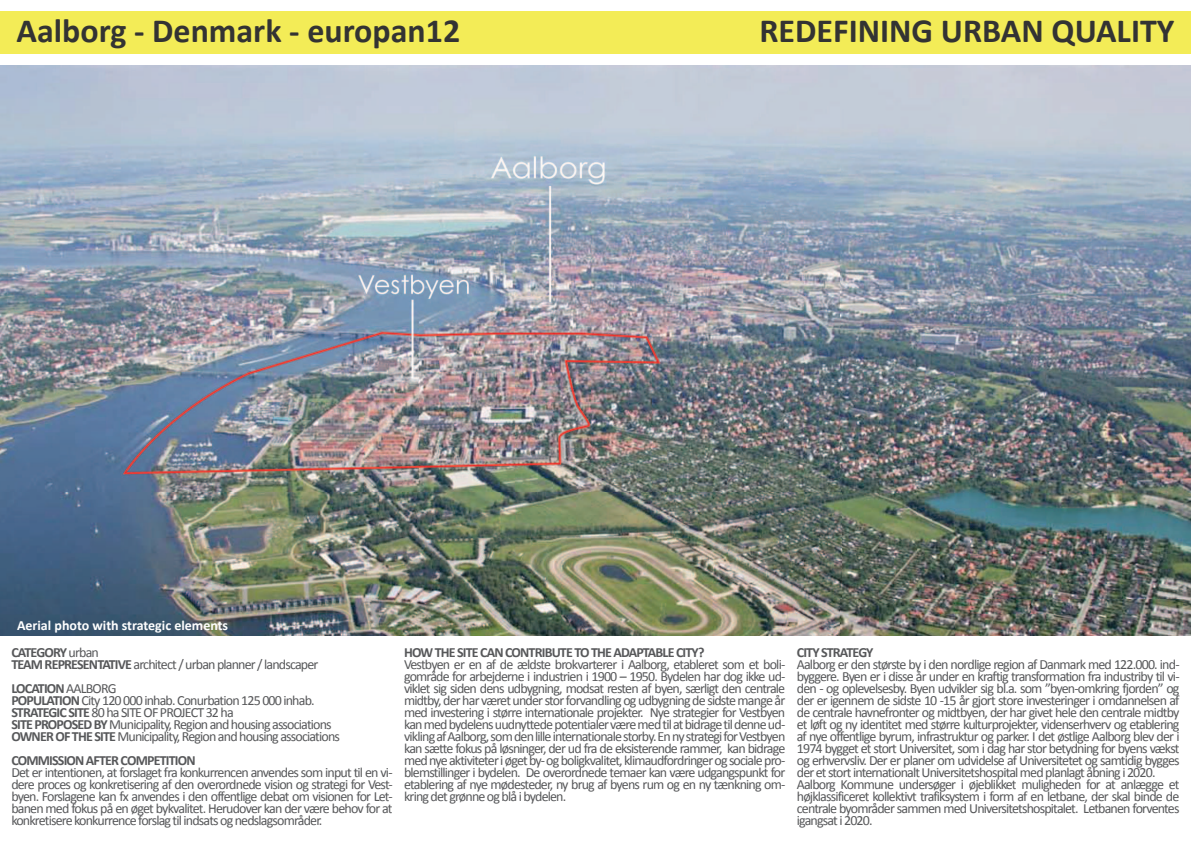
<style>
.page{position:relative;width:1191px;height:842px;background:#fff}
.page>*{position:absolute;margin:0;border:0;box-sizing:border-box;transform-origin:0 0}
.t1{font:700 33.9px "Calibri";color:#333}
.t2{font:14px/12px "Calibri";letter-spacing:-.06em;color:#57585a}
.t3{font:700 14px "Calibri";letter-spacing:-.06em;color:#57585a}
.t4{font:700 14px "Calibri";color:#fff}
.s1{font-weight:700}
</style>
<div class="page">
<img style="left:0;top:65px;width:1191px;height:570px">
<div style="left:0;top:11px;width:1191px;height:43px;background:#f3ec57"></div>
<h1 class="t1" style="left:16px;top:10px;width:445px">Aalborg - Denmark - europan12</h1>
<h1 class="t1" style="left:759px;top:10px;width:416px">REDEFINING URBAN QUALITY</h1>
<p class="t4" style="left:17px;top:616px;width:213px">Aerial photo with strategic elements</p>
<p class="t2" style="left:11px;top:646px;width:309px"><span class="s1">CATEGORY</span> urban<br><span class="s1">TEAM REPRESENTATIVE</span> architect / urban planner / landscaper</p>
<p class="t2" style="left:11px;top:682px;width:330px"><span class="s1">LOCATION</span> AALBORG<br><span class="s1">POPULATION</span> City 120 000 inhab. Conurbation 125 000 inhab.<br><span class="s1">STRATEGIC SITE</span> 80 ha SITE OF PROJECT 32 ha<br><span class="s1">SITE PROPOSED BY</span> Municipality, Region and housing associations <span class="s1">OWNER OF THE SITE</span> Municipality, Region and housing associations</p>
<p class="t3" style="left:11px;top:751px;width:186px">COMMISSION AFTER COMPETITION</p>
<p class="t2" style="left:11px;top:766px;width:383px;text-align:justify">Det er intentionen, at forslaget fra konkurrencen anvendes som input til en vi&shy;dere proces og konkretisering af den overordnede vision og strategi for Vest&shy;byen. Forslagene kan fx anvendes i den offentlige debat om visionen for Let&shy;banen med fokus på en øget bykvalitet. Herudover kan der være behov for at konkretisere konkurrence forslag til indsats og nedslagsområder.</p>
<p class="t3" style="left:404px;top:643px;width:302px">HOW THE SITE CAN CONTRIBUTE TO THE ADAPTABLE CITY?</p>
<p class="t2" style="left:404px;top:658px;width:383px;text-align:justify">Vestbyen er en af de ældste brokvarterer i Aalborg, etableret som et boli&shy;gområde for arbejderne i industrien i 1900 – 1950. Bydelen har dog ikke ud&shy;viklet sig siden dens udbygning, modsat resten af byen, særligt den centrale midtby, der har været under stor forvandling og udbygning de sidste mange år med investering i større internationale projekter. Nye strategier for Vestbyen kan med bydelens uudnyttede potentialer være med til at bidrage til denne ud&shy;vikling af Aalborg, som den lille internationale storby. En ny strategi for Vestbyen kan sætte fokus på løsninger, der ud fra de eksisterende rammer, kan bidrage med nye aktiviteter i øget by- og boligkvalitet, klimaudfordringer og sociale pro&shy;blemstillinger i bydelen. De overordnede temaer kan være udgangspunkt for etablering af nye mødesteder, ny brug af byens rum og en ny tænkning om&shy;kring det grønne og blå i bydelen.</p>
<p class="t3" style="left:797px;top:643px;width:78px">CITY STRATEGY</p>
<p class="t2" style="left:797px;top:658px;width:384px">Aalborg er den største by i den nordlige region af Danmark med 122.000. ind&shy;byggere. Byen er i disse år under en kraftig transformation fra industriby til vi&shy;den - og oplevelsesby. Byen udvikler sig bl.a. som ”byen-omkring fjorden” og der er igennem de sidste 10 -15 år gjort store investeringer i omdannelsen af de centrale havnefronter og midtbyen, der har givet hele den centrale midtby et løft og ny identitet med større kulturprojekter, videnserhverv og etablering af nye offentlige byrum, infrastruktur og parker. I det østlige Aalborg blev der i 1974 bygget et stort Universitet, som i dag har stor betydning for byens vækst og erhvervsliv. Der er planer om udvidelse af Universitetet og samtidig bygges der et stort internationalt Universitetshospital med planlagt åbning i 2020.<br>Aalborg Kommune undersøger i øjeblikket muligheden for at anlægge et højklassificeret kollektivt trafiksystem i form af en letbane, der skal binde de centrale byområder sammen med Universitetshospitalet. Letbanen forventes igangsat i 2020.</p>
</div>
